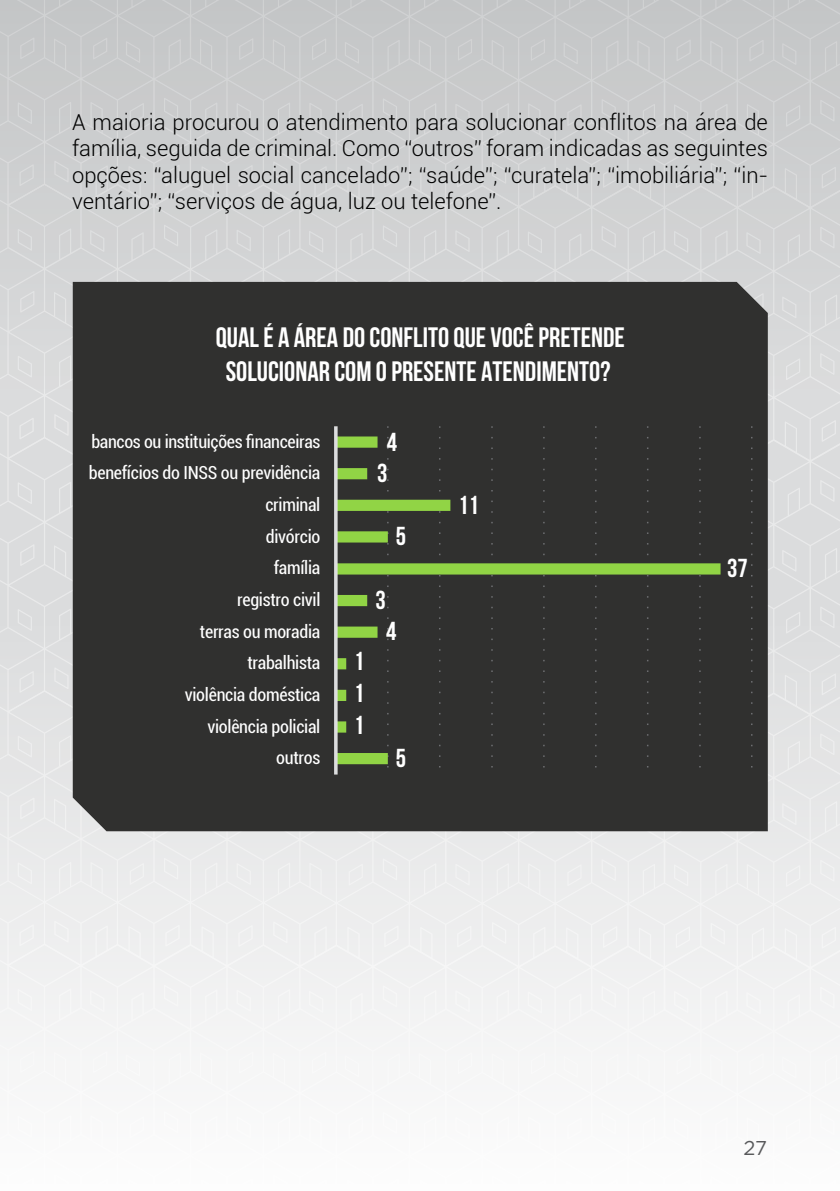
<style>
.page{position:relative;width:840px;height:1191px;background:#fff}
.page>*{position:absolute;margin:0;border:0;box-sizing:border-box;transform-origin:0 0}
.t1{font:28px/33.6px "Bebas Neue";color:#fff;text-align:center}
.t2{font:700 26px "Bebas Neue";color:#fff}
.t3{font:300 22px/26.4px "Roboto";color:#000;text-align:justify}
.t4{font:20px "Gotham";color:#58595b}
.t5{font:condensed 18px "Roboto";letter-spacing:-.015em;color:#fff}
</style>
<div class="page">
<svg style="left:0;top:461px;width:839px;height:147px;fill:#dbdcdd"></svg>
<svg style="left:819px;top:480px;width:15px;height:22px"></svg>
<svg style="left:781px;top:550px;width:15px;height:21px"></svg>
<svg style="left:20px;top:544px;width:14px;height:22px"></svg>
<svg style="left:18px;top:482px;width:14px;height:22px"></svg>
<svg style="left:0;top:390px;width:839px;height:71px;fill:#dbdcdd"></svg>
<svg style="left:19px;top:418px;width:15px;height:21px"></svg>
<svg style="left:54px;top:414px;width:15px;height:22px"></svg>
<div style="left:0;top:0;width:839px;height:390px;background:#cdcfd0"></div>
<div style="left:0;top:608px;width:839px;height:583px;background:linear-gradient(to bottom,#dcddde,#fdfdfd)"></div>
<div style="left:73px;top:282px;width:694px;height:549px;background:#30302f"></div>
<svg style="left:382px;top:419px;width:16px;height:355px"></svg>
<svg style="left:438px;top:426px;width:2px;height:348px"></svg>
<svg style="left:491px;top:415px;width:15px;height:359px"></svg>
<svg style="left:527px;top:426px;width:17px;height:348px"></svg>
<svg style="left:594px;top:419px;width:23px;height:355px"></svg>
<svg style="left:646px;top:426px;width:2px;height:348px"></svg>
<svg style="left:698px;top:426px;width:2px;height:348px"></svg>
<div style="left:746px;top:426px;width:17px;height:348px;background:#30302f"></div>
<svg style="left:337px;top:436px;width:383px;height:328px;fill:#30302f"></svg>
<hr style="left:334px;top:426px;width:3px;height:348px;background:#dcddde">
<p class="t3" style="left:72px;top:108px;width:697px">A maioria procurou o atendimento para solucionar conflitos na área de família, seguida de criminal. Como “outros” foram indicadas as seguintes opções: “aluguel social cancelado”; “saúde”; “curatela”; “imobiliária”; “in&shy;ventário”; “serviços de água, luz ou telefone”.</p>
<p class="t1" style="left:216px;top:320px;width:410px">QUAL É A ÁREA DO CONFLITO QUE VOCÊ PRETENDE<br>SOLUCIONAR COM O PRESENTE ATENDIMENTO?</p>
<p class="t5" style="left:91px;top:429px;width:230px">bancos ou instituições financeiras</p>
<p class="t2" style="left:386px;top:427px;width:12px">4</p>
<p class="t5" style="left:89px;top:460px;width:233px">benefícios do INSS ou previdência</p>
<p class="t2" style="left:377px;top:459px;width:12px">3</p>
<p class="t5" style="left:265px;top:492px;width:57px">criminal</p>
<p class="t2" style="left:458px;top:490px;width:22px">11</p>
<p class="t5" style="left:266px;top:523px;width:56px">divórcio</p>
<p class="t2" style="left:395px;top:522px;width:12px">5</p>
<p class="t5" style="left:273px;top:555px;width:48px">família</p>
<p class="t2" style="left:726px;top:554px;width:22px">37</p>
<p class="t5" style="left:237px;top:587px;width:85px">registro civil</p>
<p class="t2" style="left:375px;top:585px;width:12px">3</p>
<p class="t5" style="left:200px;top:618px;width:122px">terras ou moradia</p>
<p class="t2" style="left:386px;top:616px;width:12px">4</p>
<p class="t5" style="left:247px;top:650px;width:74px">trabalhista</p>
<p class="t2" style="left:353px;top:647px;width:12px">1</p>
<p class="t5" style="left:185px;top:682px;width:137px">violência doméstica</p>
<p class="t2" style="left:353px;top:678px;width:12px">1</p>
<p class="t5" style="left:207px;top:713px;width:114px">violência policial</p>
<p class="t2" style="left:353px;top:710px;width:12px">1</p>
<p class="t5" style="left:276px;top:745px;width:46px">outros</p>
<p class="t2" style="left:395px;top:744px;width:12px">5</p>
<p class="t4" style="left:743px;top:1136px;width:25px">27</p>
</div>
